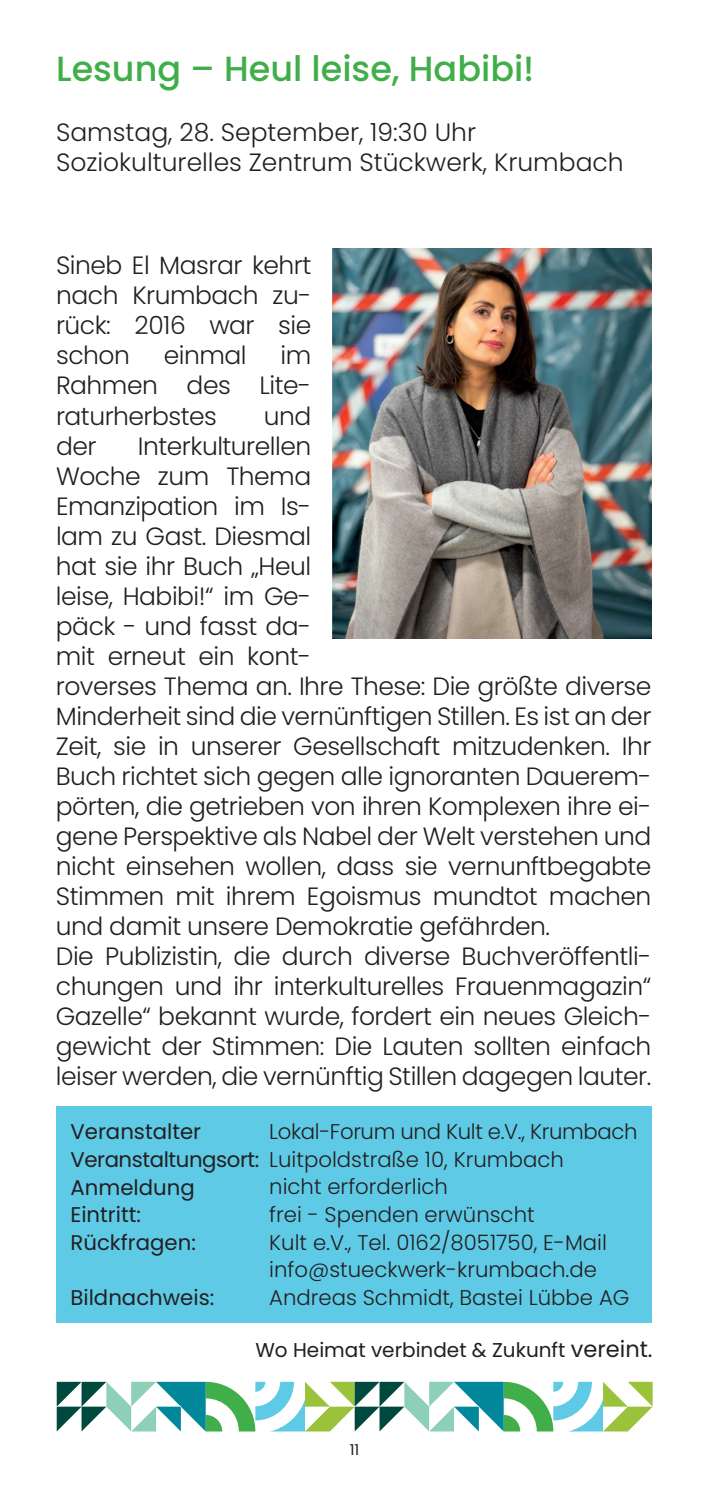
<style>
.page{position:relative;width:709px;height:1489px;background:#fff}
.page>*{position:absolute;margin:0;border:0;box-sizing:border-box;transform-origin:0 0}
.t1{font:500 35px "Poppins";color:#40ae49}
.t2{font:300 25px/30px "Poppins";letter-spacing:-.02em;color:#231f20;text-align:justify}
.t3{font:300 25px/30px "Poppins";color:#231f20}
.t4{font:300 21.25px/27.5px "Poppins";color:#231f20}
.t5{font:21.25px/27.5px "Poppins";color:#231f20}
.t6{font:20px "Poppins";color:#231f20}
.t7{font:15px "Poppins";color:#231f20}
.s1{font-size:22.5px}
</style>
<div class="page">
<svg style="left:57px;top:1381px;width:595px;height:50px"></svg>
<div style="left:56px;top:1106px;width:595px;height:216px;background:#5ecae6"></div>
<img style="left:332px;top:248px;width:319px;height:390px">
<h1 class="t1" style="left:56px;top:48px;width:480px">Lesung – Heul leise, Habibi!</h1>
<p class="t3" style="left:56px;top:117px;width:569px">Samstag, 28. September, 19:30 Uhr<br>Soziokulturelles Zentrum Stückwerk, Krumbach</p>
<p class="t2" style="left:56px;top:251px;width:257px">Sineb El Masrar kehrt nach Krumbach zu&shy;rück: 2016 war sie schon</p>
<p class="t2" style="left:56px;top:341px;width:257px;text-indent:224px">im Rahmen des Lite&shy;raturherbstes</p>
<p class="t2" style="left:164px;top:341px;width:84px">einmal</p>
<p class="t2" style="left:264px;top:401px;width:49px">und</p>
<p class="t2" style="left:56px;top:431px;width:597px;text-align:left;text-indent:82px">Interkulturellen<br>Woche zum Thema<br>Emanzipation im Is-<br>lam zu Gast. Diesmal<br>hat sie ihr Buch „Heul<br>leise, Habibi!“ im Ge-<br>päck - und fasst da-<br>mit erneut ein kont-<br>roverses Thema an. Ihre These: Die größte diverse Minderheit sind die vernünftigen Stillen. Es ist an der Zeit, sie in unserer Gesellschaft mitzudenken. Ihr Buch richtet sich gegen alle ignoranten Dauerem&shy;pörten, die getrieben von ihren Komplexen ihre ei&shy;gene Perspektive als Nabel der Welt verstehen und nicht einsehen wollen, dass sie vernunftbegabte Stimmen mit ihrem Egoismus mundtot machen und damit unsere Demokratie gefährden.<br>Die Publizistin, die durch diverse Buchveröffentli&shy;chungen und ihr interkulturelles Frauenmagazin“ Gazelle“ bekannt wurde, fordert ein neues Gleich&shy;gewicht der Stimmen: Die Lauten sollten einfach leiser werden, die vernünftig Stillen dagegen lauter.</p>
<p class="t2" style="left:56px;top:431px;width:42px">der</p>
<p class="t5" style="left:70px;top:1118px;width:190px">Veranstalter<br>Veranstaltungsort:<br>Anmeldung<br>Eintritt:<br>Rückfragen:</p>
<p class="t5" style="left:70px;top:1283px;width:145px">Bildnachweis:</p>
<p class="t4" style="left:269px;top:1118px;width:370px">Lokal-Forum und Kult e.V., Krumbach<br>Luitpoldstraße 10, Krumbach<br>nicht erforderlich<br>frei - Spenden erwünscht<br>Kult e.V., Tel. 0162/8051750, E-Mail info@stueckwerk-krumbach.de<br>Andreas Schmidt, Bastei Lübbe AG</p>
<p class="t6" style="left:255px;top:1338px;width:399px">Wo Heimat verbindet &amp; Zukunft <span class="s1">vereint.</span></p>
<p class="t7" style="left:350px;top:1440px;width:11px">11</p>
</div>
